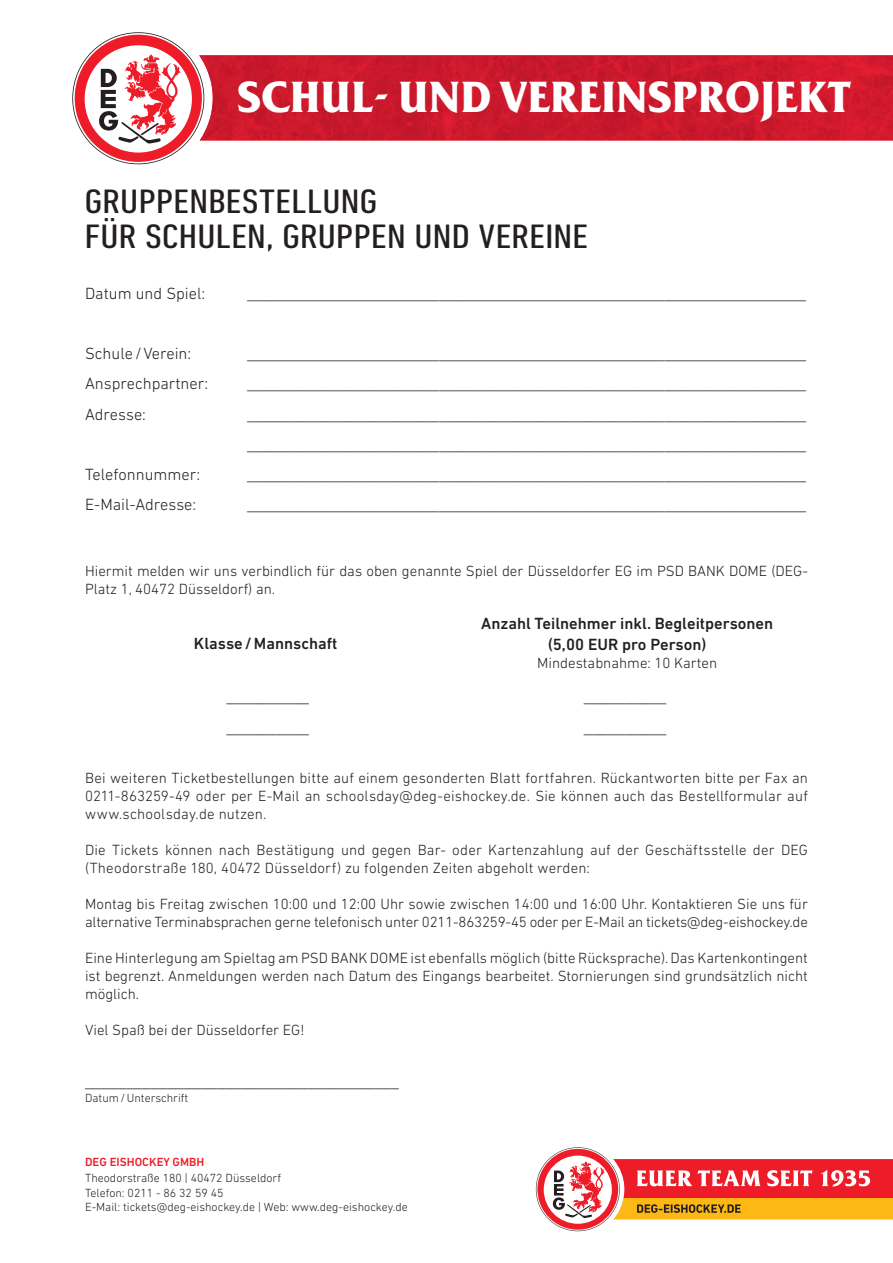
<style>
.page{position:relative;width:893px;height:1263px;background:#fff}
.page>*{position:absolute;margin:0;border:0;box-sizing:border-box;transform-origin:0 0}
.t1{font:700 43.5px "Friz Quadrata Pro";color:#fff;scale:.96 1}
.t2{font:condensed 34.5px/34.5px "DIN Next LT Pro";color:#231f20;scale:1.25 1}
.t3{font:300 18px/30px "DIN Next LT Pro";color:#231f20}
.t4{font:300 16.5px "DIN Next LT Pro";color:#231f20}
.t5{font:500 16.5px/21px "DIN Next LT Pro";color:#231f20;text-align:center}
.t6{font:300 15px/18px "DIN Next LT Pro";color:#231f20}
.t7{font:300 12px/14.4px "DIN Next LT Pro";color:#231f20}
.t8{font:500 12px "DIN Next LT Pro";color:#ee1c28}
</style>
<div class="page">
<svg style="left:536px;top:1147px;width:357px;height:84px"></svg>
<svg style="left:72px;top:32px;width:132px;height:132px"></svg>
<img style="left:199px;top:55px;width:694px;height:85px">
<h1 class="t1" style="left:237px;top:71px;width:641px">SCHUL- UND VEREINSPROJEKT</h1>
<h2 class="t2" style="left:84px;top:184px;width:404px">GRUPPENBESTELLUNG<br>FÜR SCHULEN, GRUPPEN UND VEREINE</h2>
<p class="t4" style="left:85px;top:284px;width:122px">Datum und Spiel:</p>
<p class="t4" style="left:85px;top:344px;width:108px">Schule/Verein:</p>
<p class="t4" style="left:85px;top:374px;width:125px">Ansprechpartner:</p>
<p class="t4" style="left:85px;top:404px;width:62px">Adresse:</p>
<p class="t4" style="left:85px;top:464px;width:117px">Telefonnummer:</p>
<p class="t4" style="left:85px;top:494px;width:113px">E-Mail-Adresse:</p>
<p class="t3" style="left:247px;top:278px;width:561px">___________________________________________________________________</p>
<p class="t3" style="left:247px;top:338px;width:561px">___________________________________________________________________</p>
<p class="t3" style="left:247px;top:368px;width:561px">___________________________________________________________________</p>
<p class="t3" style="left:247px;top:398px;width:561px">___________________________________________________________________ ___________________________________________________________________</p>
<p class="t3" style="left:247px;top:458px;width:561px">___________________________________________________________________</p>
<p class="t3" style="left:247px;top:488px;width:561px">___________________________________________________________________</p>
<p class="t6" style="left:85px;top:561px;width:724px">Hiermit melden wir uns verbindlich für das oben genannte Spiel der Düsseldorfer EG im PSD BANK DOME (DEG-<br>Platz 1, 40472 Düsseldorf) an.</p>
<p class="t5" style="left:194px;top:632px;width:145px">Klasse/Mannschaft</p>
<p class="t5" style="left:481px;top:613px;width:293px">Anzahl Teilnehmer inkl. Begleitpersonen (5,00 EUR pro Person)</p>
<p class="t6" style="left:537px;top:654px;width:181px">Mindestabnahme: 10 Karten</p>
<p class="t3" style="left:227px;top:681px;width:84px">__________</p>
<p class="t3" style="left:584px;top:681px;width:84px">__________</p>
<p class="t3" style="left:227px;top:711px;width:84px">__________</p>
<p class="t3" style="left:584px;top:711px;width:84px">__________</p>
<p class="t6" style="left:85px;top:768px;width:724px;text-align:justify">Bei weiteren Ticketbestellungen bitte auf einem gesonderten Blatt fortfahren. Rückantworten bitte per Fax an 0211-863259-49 oder per E-Mail an schoolsday@deg-eishockey.de. Sie können auch das Bestellformular auf www.schoolsday.de nutzen.</p>
<p class="t6" style="left:85px;top:840px;width:724px">Die Tickets können nach Bestätigung und gegen Bar- oder Kartenzahlung auf der Geschäftsstelle der DEG (Theodorstraße 180, 40472 Düsseldorf) zu folgenden Zeiten abgeholt werden:</p>
<p class="t6" style="left:85px;top:894px;width:724px">Montag bis Freitag zwischen 10:00 und 12:00 Uhr sowie zwischen 14:00 und 16:00 Uhr. Kontaktieren Sie uns für alternative Terminabsprachen gerne telefonisch unter 0211-863259-45 oder per E-Mail an tickets@deg-eishockey.de</p>
<p class="t6" style="left:85px;top:948px;width:724px;text-align:justify">Eine Hinterlegung am Spieltag am PSD BANK DOME ist ebenfalls möglich (bitte Rücksprache). Das Kartenkontingent ist begrenzt. Anmeldungen werden nach Datum des Eingangs bearbeitet. Stornierungen sind grundsätzlich nicht möglich.</p>
<p class="t6" style="left:85px;top:1020px;width:221px">Viel Spaß bei der Düsseldorfer EG!</p>
<p class="t3" style="left:85px;top:1066px;width:315px">______________________________________</p>
<p class="t7" style="left:85px;top:1090px;width:105px">Datum/Unterschrift</p>
<p class="t8" style="left:85px;top:1155px;width:121px">DEG EISHOCKEY GMBH</p>
<p class="t7" style="left:85px;top:1171px;width:324px">Theodorstraße 180 | 40472 Düsseldorf<br>Telefon: 0211 - 86 32 59 45<br>E-Mail: tickets@deg-eishockey.de | Web: www.deg-eishockey.de</p>
</div>
